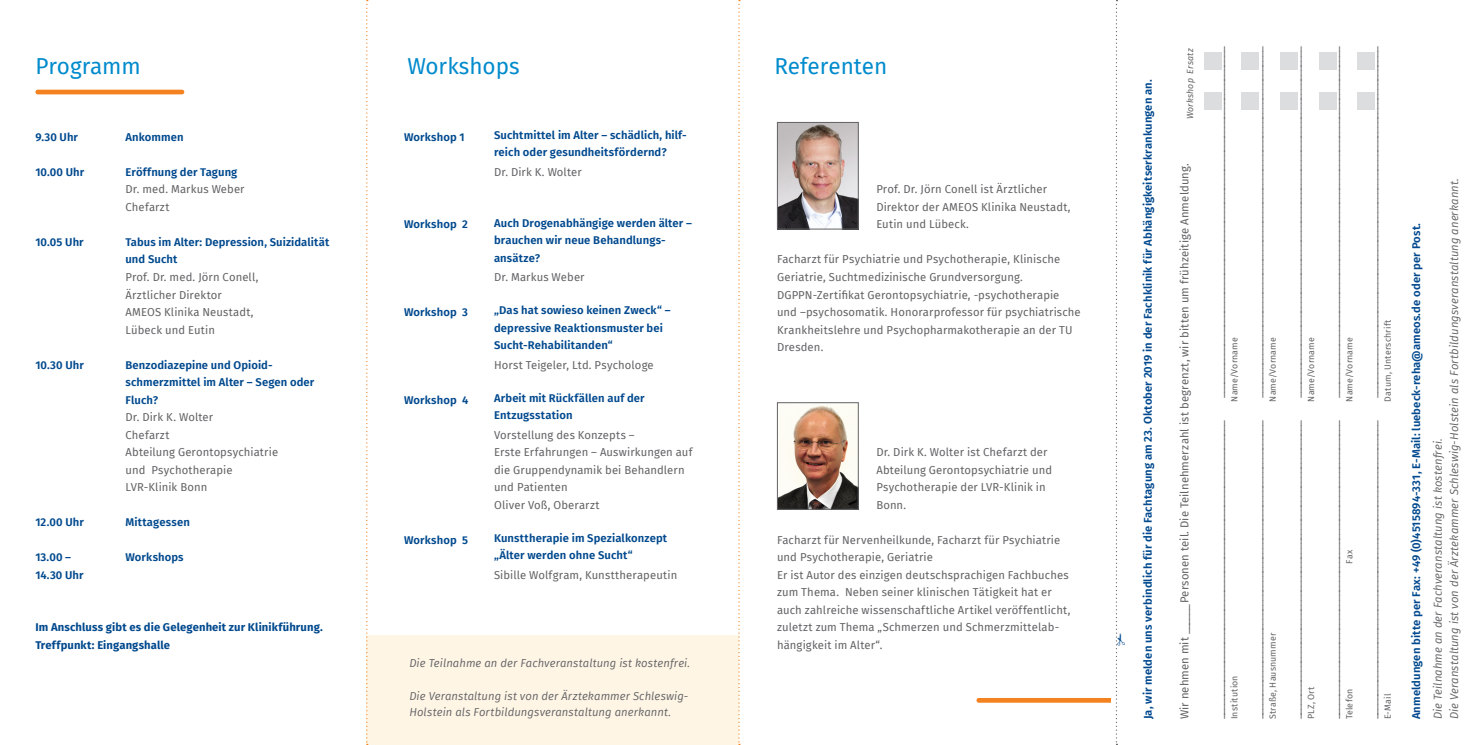
<style>
.page{position:relative;width:1478px;height:745px;background:#fff}
.page>*{position:absolute;margin:0;border:0;box-sizing:border-box;transform-origin:0 0}
.S1{font:22.5px "Fira Sans";color:#008bcc}
.Copy{font:11.25px/17.5px "Fira Sans";letter-spacing:.01em;color:#636366}
.Copy-2{font:600 11.25px/17.5px "Fira Sans";letter-spacing:.01em;color:#01498e}
.t1{font:italic 11.25px/16.2px "Fira Sans";letter-spacing:.01em;color:#636366}
.Copy-3{font:700 11.25px "Fira Sans";letter-spacing:.01em;color:#01498e}
.t2{font:8.75px "Fira Sans";letter-spacing:.015em;color:#636366}
.t3{font:italic 8.75px "Fira Sans";letter-spacing:.02em;color:#636366}
</style>
<div class="page">
<div style="left:976px;top:697px;width:149px;height:5px;background:#f58220;border-radius:2px"></div>
<div style="left:367px;top:634px;width:372px;height:110px;background:#fef5e5"></div>
<hr style="left:35px;top:90px;width:149px;height:4px;background:#f58220;border-radius:2px">
<svg style="left:366px;top:0;width:2px;height:744px"></svg>
<svg style="left:738px;top:0;width:2px;height:744px"></svg>
<div style="left:1203px;top:92px;width:18px;height:18px;background:#dcdddf"></div>
<div style="left:1241px;top:92px;width:17px;height:18px;background:#dcdddf"></div>
<div style="left:1279px;top:92px;width:18px;height:18px;background:#dcdddf"></div>
<div style="left:1318px;top:92px;width:18px;height:18px;background:#dcdddf"></div>
<div style="left:1357px;top:92px;width:17px;height:18px;background:#dcdddf"></div>
<div style="left:1203px;top:52px;width:18px;height:18px;background:#dcdddf"></div>
<div style="left:1241px;top:52px;width:17px;height:18px;background:#dcdddf"></div>
<div style="left:1279px;top:52px;width:18px;height:18px;background:#dcdddf"></div>
<div style="left:1318px;top:52px;width:18px;height:18px;background:#dcdddf"></div>
<div style="left:1357px;top:52px;width:17px;height:18px;background:#dcdddf"></div>
<img style="left:779px;top:124px;width:77px;height:103px">
<div style="left:777px;top:122px;width:81px;height:107px;border:1px solid #636366"></div>
<img style="left:779px;top:404px;width:77px;height:103px">
<div style="left:777px;top:402px;width:81px;height:107px;border:1px solid #636366"></div>
<div style="left:1111px;top:694px;width:16px;height:10px;background:#fff"></div>
<svg style="left:1116px;top:0;width:2px;height:744px"></svg>
<p class="S1" style="left:35px;top:49px;width:107px">Programm</p>
<p class="S1" style="left:407px;top:49px;width:113px">Workshops</p>
<p class="S1" style="left:774px;top:49px;width:114px">Referenten</p>
<p class="Copy-2" style="left:35px;top:127px;width:44px">9.30 Uhr</p>
<p class="Copy-2" style="left:125px;top:127px;width:60px">Ankommen</p>
<p class="Copy-2" style="left:35px;top:162px;width:50px">10.00 Uhr</p>
<p class="Copy-2" style="left:125px;top:162px;width:113px">Eröffnung der Tagung</p>
<p class="Copy" style="left:125px;top:180px;width:121px">Dr. med. Markus Weber</p>
<p class="Copy" style="left:125px;top:198px;width:46px">Chefarzt</p>
<p class="Copy-2" style="left:35px;top:232px;width:50px">10.05 Uhr</p>
<p class="Copy-2" style="left:125px;top:232px;width:205px">Tabus im Alter: Depression, Suizidalität und Sucht</p>
<p class="Copy" style="left:125px;top:268px;width:134px">Prof. Dr. med. Jörn Conell,<br>Ärztlicher Direktor</p>
<p class="Copy" style="left:125px;top:303px;width:130px">AMEOS Klinika Neustadt,<br>Lübeck und Eutin</p>
<p class="Copy-2" style="left:35px;top:355px;width:50px">10.30 Uhr</p>
<p class="Copy-2" style="left:125px;top:355px;width:190px">Benzodiazepine und Opioid&shy;schmerzmittel im Alter – Segen oder<br>Fluch?</p>
<p class="Copy" style="left:125px;top:408px;width:89px">Dr. Dirk K. Wolter</p>
<p class="Copy" style="left:125px;top:425px;width:46px">Chefarzt</p>
<p class="Copy" style="left:125px;top:443px;width:154px">Abteilung Gerontopsychiatrie und Psychotherapie</p>
<p class="Copy" style="left:125px;top:478px;width:83px">LVR-Klinik Bonn</p>
<p class="Copy-2" style="left:35px;top:512px;width:50px">12.00 Uhr</p>
<p class="Copy-2" style="left:125px;top:512px;width:66px">Mittagessen</p>
<p class="Copy-2" style="left:35px;top:547px;width:37px">13.00 –</p>
<p class="Copy-2" style="left:125px;top:547px;width:60px">Workshops</p>
<p class="Copy-2" style="left:35px;top:565px;width:50px">14.30 Uhr</p>
<p class="Copy-3" style="left:35px;top:617px;width:289px">Im Anschluss gibt es die Gelegenheit zur Klinikführung.</p>
<p class="Copy-3" style="left:35px;top:635px;width:136px">Treffpunkt: Eingangshalle</p>
<p class="Copy-2" style="left:404px;top:127px;width:62px">Workshop 1</p>
<p class="Copy-2" style="left:494px;top:125px;width:194px">Suchtmittel im Alter – schädlich, hilf&shy;reich oder gesundheitsfördernd?</p>
<p class="Copy" style="left:494px;top:163px;width:89px">Dr. Dirk K. Wolter</p>
<p class="Copy-2" style="left:404px;top:215px;width:65px">Workshop 2</p>
<p class="Copy-2" style="left:494px;top:213px;width:199px">Auch Drogenabhängige werden älter – brauchen wir neue Behandlungs&shy;ansätze?</p>
<p class="Copy" style="left:494px;top:268px;width:92px">Dr. Markus Weber</p>
<p class="Copy-2" style="left:404px;top:302px;width:65px">Workshop 3</p>
<p class="Copy-2" style="left:494px;top:300px;width:178px">„Das hat sowieso keinen Zweck“ – depressive Reaktionsmuster bei<br>Sucht-Rehabilitanden“</p>
<p class="Copy" style="left:494px;top:355px;width:161px">Horst Teigeler, Ltd. Psychologe</p>
<p class="Copy-2" style="left:404px;top:390px;width:66px">Workshop 4</p>
<p class="Copy-2" style="left:494px;top:388px;width:152px">Arbeit mit Rückfällen auf der<br>Entzugsstation</p>
<p class="Copy" style="left:494px;top:425px;width:200px">Vorstellung des Konzepts –<br>Erste Erfahrungen – Auswirkungen auf die Gruppendynamik bei Behandlern und Patienten</p>
<p class="Copy" style="left:494px;top:495px;width:107px">Oliver Voß, Oberarzt</p>
<p class="Copy-2" style="left:404px;top:530px;width:66px">Workshop 5</p>
<p class="Copy-2" style="left:494px;top:528px;width:175px">Kunsttherapie im Spezialkonzept „Älter werden ohne Sucht“</p>
<p class="Copy" style="left:494px;top:565px;width:185px">Sibille Wolfgram, Kunsttherapeutin</p>
<p class="t1" style="left:409px;top:654px;width:282px">Die Teilnahme an der Fachveranstaltung ist kostenfrei.</p>
<p class="t1" style="left:409px;top:687px;width:280px">Die Veranstaltung ist von der Ärztekammer Schleswig-<br>Holstein als Fortbildungsveranstaltung anerkannt.</p>
<p class="Copy" style="left:876px;top:180px;width:196px">Prof. Dr. Jörn Conell ist Ärztlicher<br>Direktor der AMEOS Klinika Neustadt,<br>Eutin und Lübeck.</p>
<p class="Copy" style="left:777px;top:250px;width:285px">Facharzt für Psychiatrie und Psychotherapie, Klinische<br>Geriatrie, Suchtmedizinische Grundversorgung.</p>
<p class="Copy" style="left:777px;top:285px;width:305px">DGPPN-Zertifikat Gerontopsychiatrie, -psychotherapie und –psychosomatik. Honorarprofessor für psychiatrische Krankheitslehre und Psychopharmakotherapie an der TU Dresden.</p>
<p class="Copy" style="left:876px;top:443px;width:177px">Dr. Dirk K. Wolter ist Chefarzt der<br>Abteilung Gerontopsychiatrie und<br>Psychotherapie der LVR-Klinik in</p>
<p class="Copy" style="left:876px;top:495px;width:31px">Bonn.</p>
<p class="Copy" style="left:777px;top:530px;width:285px">Facharzt für Nervenheilkunde, Facharzt für Psychiatrie und Psychotherapie, Geriatrie</p>
<p class="Copy" style="left:777px;top:565px;width:295px">Er ist Autor des einzigen deutschsprachigen Fachbuches zum Thema. Neben seiner klinischen Tätigkeit hat er auch zahlreiche wissenschaftliche Artikel veröffentlicht, zuletzt zum Thema „Schmerzen und Schmerzmittelab&shy;hängigkeit im Alter“.</p>
<p class="Copy-2" style="left:1138px;top:719px;width:641px;rotate:-90deg">Ja, wir melden uns verbindlich für die Fachtagung am 23. Oktober 2019 in der Fachklinik für Abhängigkeitserkrankungen an.</p>
<p class="t3" style="left:1183px;top:119px;width:72px;rotate:-90deg">Workshop Ersatz</p>
<p class="Copy" style="left:1175px;top:719px;width:557px;rotate:-90deg">Wir nehmen mit ______ Personen teil. Die Teilnehmerzahl ist begrenzt, wir bitten um frühzeitige Anmeldung.</p>
<p class="Copy" style="left:1210px;top:397px;width:352px;rotate:-90deg">__________________________________________________________________________</p>
<p class="t2" style="left:1227px;top:401px;width:66px;rotate:-90deg">Name/Vorname</p>
<p class="Copy" style="left:1210px;top:719px;width:300px;rotate:-90deg">_______________________________________________________________</p>
<p class="t2" style="left:1227px;top:719px;width:45px;rotate:-90deg">Institution</p>
<p class="Copy" style="left:1249px;top:397px;width:352px;rotate:-90deg">__________________________________________________________________________</p>
<p class="t2" style="left:1266px;top:401px;width:66px;rotate:-90deg">Name/Vorname</p>
<p class="Copy" style="left:1249px;top:719px;width:300px;rotate:-90deg">_______________________________________________________________</p>
<p class="t2" style="left:1266px;top:719px;width:88px;rotate:-90deg">Straße, Hausnummer</p>
<p class="Copy" style="left:1287px;top:397px;width:352px;rotate:-90deg">__________________________________________________________________________</p>
<p class="t2" style="left:1304px;top:401px;width:66px;rotate:-90deg">Name/Vorname</p>
<p class="Copy" style="left:1287px;top:719px;width:300px;rotate:-90deg">_______________________________________________________________</p>
<p class="t2" style="left:1304px;top:719px;width:34px;rotate:-90deg">PLZ, Ort</p>
<p class="Copy" style="left:1325px;top:397px;width:352px;rotate:-90deg">__________________________________________________________________________</p>
<p class="t2" style="left:1342px;top:401px;width:66px;rotate:-90deg">Name/Vorname</p>
<p class="Copy" style="left:1325px;top:719px;width:300px;rotate:-90deg">_______________________________________________________________</p>
<p class="t2" style="left:1342px;top:563px;width:15px;rotate:-90deg">Fax</p>
<p class="t2" style="left:1342px;top:719px;width:32px;rotate:-90deg">Telefon</p>
<p class="Copy" style="left:1364px;top:397px;width:352px;rotate:-90deg">__________________________________________________________________________</p>
<p class="t2" style="left:1381px;top:401px;width:83px;rotate:-90deg">Datum, Unterschrift</p>
<p class="Copy" style="left:1364px;top:719px;width:300px;rotate:-90deg">_______________________________________________________________</p>
<p class="t2" style="left:1381px;top:719px;width:27px;rotate:-90deg">E-Mail</p>
<p class="Copy-2" style="left:1406px;top:719px;width:497px;rotate:-90deg">Anmeldungen bitte per Fax: +49 (0)4515894-331, E-Mail: luebeck-reha@ameos.de oder per Post.</p>
<p class="t1" style="left:1445px;top:719px;width:542px;rotate:-90deg">Die Veranstaltung ist von der Ärztekammer Schleswig-Holstein als Fortbildungsveranstaltung anerkannt.</p>
<p class="t1" style="left:1429px;top:719px;width:282px;rotate:-90deg">Die Teilnahme an der Fachveranstaltung ist kostenfrei.</p>
</div>
